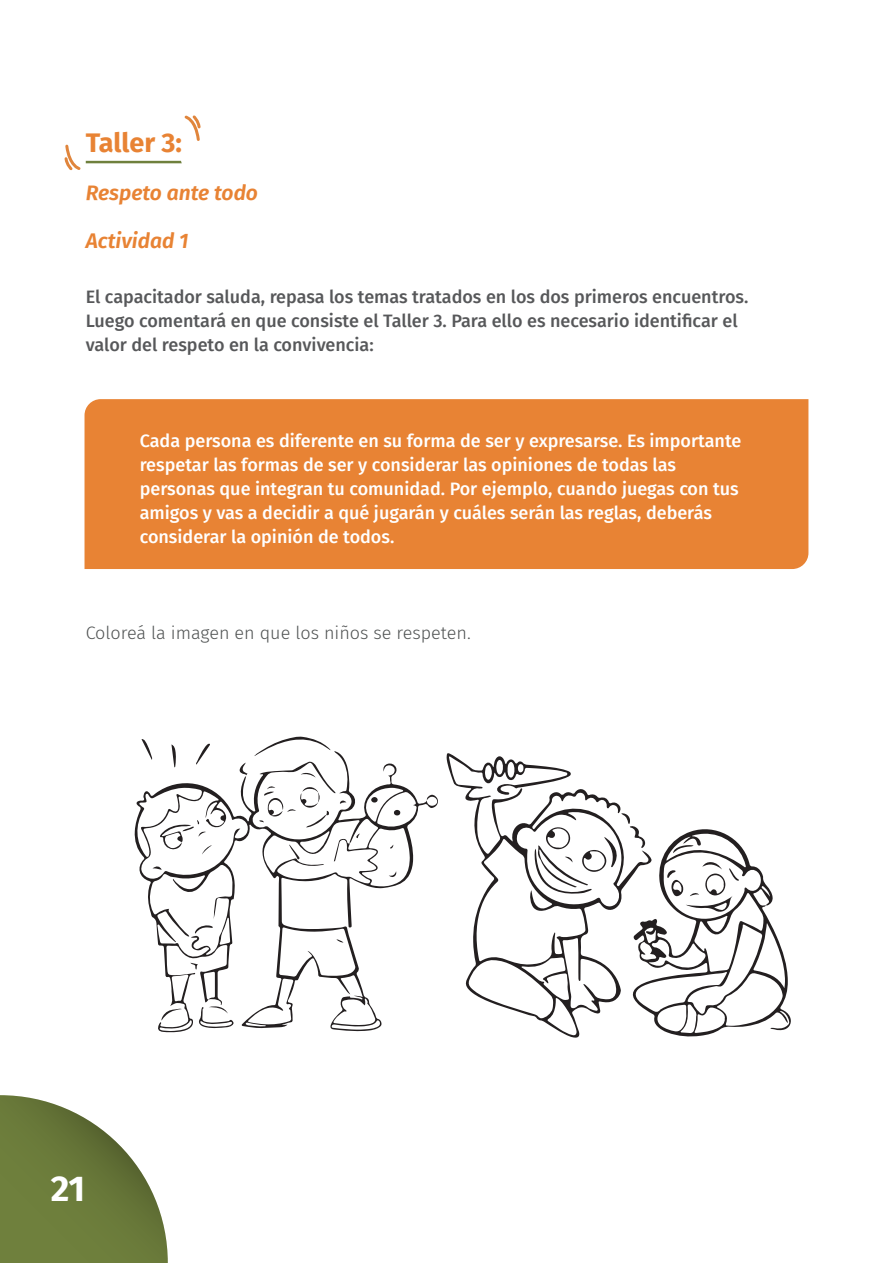
<style>
.page{position:relative;width:893px;height:1263px;background:#fff}
.page>*{position:absolute;margin:0;border:0;box-sizing:border-box;transform-origin:0 0}
.t1{font:700 36px "Fira Sans";color:#fff}
.t2{font:700 27px "Fira Sans";letter-spacing:-.005em;color:#e88334}
.t3{font:italic 600 21px "Fira Sans";color:#e88334}
.t4{font:500 18px/24px "Fira Sans";color:#fff}
.t5{font:500 18px/24px "Fira Sans";color:#57585a}
.t6{font:300 18px "Fira Sans";color:#4f5252}
</style>
<div class="page">
<svg style="left:0;top:1095px;width:168px;height:168px"></svg>
<svg style="left:64px;top:115px;width:137px;height:56px"></svg>
<div style="left:85px;top:399px;width:723px;height:170px;background:#e88334"></div>
<svg style="left:134px;top:751px;width:304px;height:281px"></svg>
<svg style="left:255px;top:736px;width:75px;height:20px"></svg>
<svg style="left:171px;top:744px;width:5px;height:23px"></svg>
<svg style="left:195px;top:743px;width:15px;height:22px"></svg>
<svg style="left:141px;top:739px;width:11px;height:21px"></svg>
<svg style="left:238px;top:762px;width:10px;height:14px"></svg>
<svg style="left:161px;top:1008px;width:21px;height:12px"></svg>
<svg style="left:198px;top:1005px;width:36px;height:24px"></svg>
<svg style="left:301px;top:771px;width:15px;height:6px"></svg>
<svg style="left:190px;top:963px;width:8px;height:7px"></svg>
<svg style="left:340px;top:800px;width:6px;height:4px"></svg>
<svg style="left:152px;top:865px;width:10px;height:5px"></svg>
<svg style="left:195px;top:924px;width:18px;height:9px"></svg>
<svg style="left:289px;top:844px;width:11px;height:16px"></svg>
<svg style="left:336px;top:939px;width:8px;height:3px"></svg>
<svg style="left:389px;top:871px;width:8px;height:7px"></svg>
<svg style="left:390px;top:845px;width:3px;height:4px"></svg>
<svg style="left:394px;top:810px;width:6px;height:5px"></svg>
<div style="left:371px;top:797px;width:7px;height:6px;background:#231f20;border-radius:50%"></div>
<svg style="left:356px;top:833px;width:4px;height:5px"></svg>
<svg style="left:160px;top:820px;width:52px;height:34px"></svg>
<svg style="left:259px;top:785px;width:70px;height:42px"></svg>
<svg style="left:447px;top:753px;width:174px;height:285px"></svg>
<svg style="left:534px;top:813px;width:257px;height:224px"></svg>
<h2 class="t2" style="left:86px;top:119px;width:98px">Taller 3:</h2>
<p class="t3" style="left:86px;top:175px;width:174px">Respeto ante todo</p>
<p class="t3" style="left:86px;top:223px;width:104px">Actividad 1</p>
<p class="t5" style="left:86px;top:284px;width:664px">El capacitador saluda, repasa los temas tratados en los dos primeros encuentros.<br>Luego comentará en que consiste el Taller 3. Para ello es necesario identificar el valor del respeto en la convivencia:</p>
<p class="t4" style="left:140px;top:428px;width:603px">Cada persona es diferente en su forma de ser y expresarse. Es importante respetar las formas de ser y considerar las opiniones de todas las personas que integran tu comunidad. Por ejemplo, cuando juegas con tus amigos y vas a decidir a qué jugarán y cuáles serán las reglas, deberás considerar la opinión de todos.</p>
<p class="t6" style="left:86px;top:620px;width:386px">Coloreá la imagen en que los niños se respeten.</p>
<h1 class="t1" style="left:51px;top:1158px;width:36px">21</h1>
</div>
